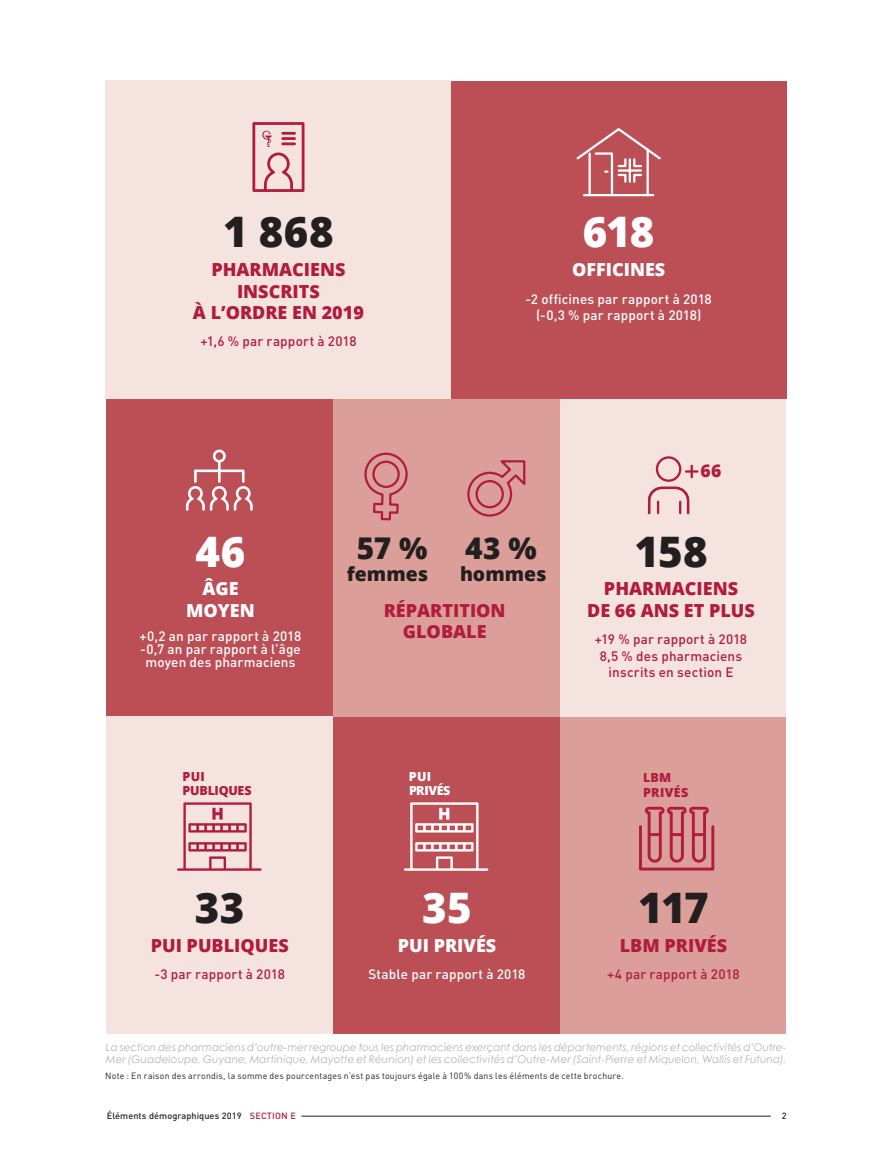
<style>
.page{position:relative;width:893px;height:1149px;background:#fff}
.page>*{position:absolute;margin:0;border:0;box-sizing:border-box;transform-origin:0 0}
.t1{font:800 42px "Open Sans";letter-spacing:.005em;color:#231f20}
.t2{font:800 42px "Open Sans";letter-spacing:-.005em;color:#fff}
.t3{font:800 29.85px "Open Sans";color:#231f20}
.t4{font:800 19.35px "Open Sans";color:#231f20}
.t5{font:800 18px/21.6px "Open Sans";color:#b11c3d;text-align:center}
.t6{font:800 18px/21.6px "Open Sans";color:#fff;text-align:center}
.t7{font:800 17.55px "Open Sans";color:#b11c3d}
.t8{font:500 13.5px/12.8px "DIN Pro";letter-spacing:.01em;color:#fff;text-align:center}
.t9{font:500 13.5px/16.2px "DIN Pro";letter-spacing:.015em;color:#b11c3d;text-align:center}
.t10{font:800 12.45px/14.2px "Open Sans";letter-spacing:-.02em;color:#b11c3d}
.t11{font:800 12.45px/14.2px "Open Sans";letter-spacing:.03em;color:#b11c3d}
.t12{font:800 12.45px/14.2px "Open Sans";letter-spacing:-.025em;color:#fff}
.t13{font:italic 10.5px/12.6px "Century Gothic";letter-spacing:.01em;color:#b2b3b7}
.t14{font:9px "DIN Pro";letter-spacing:.025em;color:#231f20}
.t15{font:500 9px "DIN Pro";letter-spacing:.005em;color:#231f20}
.s1{color:#b11c3d}
</style>
<div class="page">
<hr style="left:302px;top:1115px;width:468px;height:1px;background:#231f20">
<div style="left:559px;top:716px;width:227px;height:317px;background:#db9e99"></div>
<div style="left:106px;top:399px;width:227px;height:317px;background:#bc4e56"></div>
<div style="left:106px;top:81px;width:345px;height:318px;background:#f5e3e0"></div>
<div style="left:333px;top:716px;width:226px;height:317px;background:#bc4e56"></div>
<div style="left:559px;top:399px;width:227px;height:317px;background:#f5e3e0"></div>
<div style="left:106px;top:716px;width:227px;height:317px;background:#f5e3e0"></div>
<div style="left:333px;top:398px;width:226px;height:318px;background:#db9e99"></div>
<div style="left:451px;top:81px;width:335px;height:317px;background:#bc4e56"></div>
<svg style="left:213px;top:449px;width:13px;height:13px"></svg>
<svg style="left:186px;top:469px;width:67px;height:41px"></svg>
<hr style="left:218px;top:460px;width:3px;height:22px;background:#fff">
<svg style="left:364px;top:452px;width:44px;height:69px"></svg>
<svg style="left:467px;top:460px;width:59px;height:57px"></svg>
<svg style="left:648px;top:456px;width:50px;height:58px"></svg>
<svg style="left:576px;top:128px;width:85px;height:69px"></svg>
<svg style="left:252px;top:122px;width:52px;height:70px"></svg>
<svg style="left:639px;top:806px;width:75px;height:64px"></svg>
<svg style="left:404px;top:802px;width:84px;height:68px"></svg>
<svg style="left:177px;top:802px;width:85px;height:68px"></svg>
<h1 class="t1" style="left:223px;top:200px;width:112px">1 868</h1>
<h1 class="t2" style="left:583px;top:200px;width:73px">618</h1>
<h3 class="t5" style="left:211px;top:257px;width:136px">PHARMACIENS</h3>
<h3 class="t6" style="left:572px;top:257px;width:95px">OFFICINES</h3>
<h3 class="t5" style="left:193px;top:279px;width:172px">INSCRITS<br>À L’ORDRE EN 2019</h3>
<p class="t8" style="left:526px;top:290px;width:188px;line-height:16.2px">-2 officines par rapport à 2018 (-0,3 % par rapport à 2018)</p>
<p class="t9" style="left:200px;top:332px;width:158px">+1,6 % par rapport à 2018</p>
<h3 class="t7" style="left:701px;top:457px;width:22px">66</h3>
<h1 class="t2" style="left:195px;top:519px;width:52px">46</h1>
<h3 class="t6" style="left:186px;top:577px;width:70px">ÂGE<br>MOYEN</h3>
<p class="t8" style="left:140px;top:629px;width:163px">+0,2 an par rapport à 2018 -0,7 an par rapport à l’âge moyen des pharmaciens</p>
<h2 class="t3" style="left:357px;top:525px;width:72px">57 %</h2>
<h2 class="t3" style="left:465px;top:525px;width:73px">43 %</h2>
<h3 class="t4" style="left:347px;top:558px;width:83px">femmes</h3>
<h3 class="t4" style="left:460px;top:559px;width:88px">hommes</h3>
<h3 class="t5" style="left:384px;top:598px;width:123px">RÉPARTITION<br>GLOBALE</h3>
<h1 class="t1" style="left:634px;top:519px;width:75px">158</h1>
<h3 class="t5" style="left:587px;top:577px;width:169px">PHARMACIENS<br>DE 66 ANS ET PLUS</h3>
<p class="t9" style="left:595px;top:630px;width:154px">+19 % par rapport à 2018<br>8,5 % des pharmaciens inscrits en section E</p>
<p class="t12" style="left:409px;top:768px;width:43px">PUI<br>PRIVÉS</p>
<p class="t10" style="left:183px;top:768px;width:70px">PUI<br>PUBLIQUES</p>
<p class="t11" style="left:643px;top:769px;width:47px">LBM<br>PRIVÉS</p>
<h1 class="t1" style="left:195px;top:875px;width:51px">33</h1>
<h1 class="t2" style="left:422px;top:875px;width:51px">35</h1>
<h1 class="t1" style="left:638px;top:875px;width:72px">117</h1>
<h3 class="t5" style="left:151px;top:933px;width:140px">PUI PUBLIQUES</h3>
<h3 class="t6" style="left:398px;top:933px;width:100px">PUI PRIVÉS</h3>
<h3 class="t5" style="left:620px;top:932px;width:109px">LBM PRIVÉS</h3>
<p class="t9" style="left:154px;top:965px;width:132px">-3 par rapport à 2018</p>
<p class="t8" style="left:369px;top:966px;width:158px">Stable par rapport à 2018</p>
<p class="t9" style="left:607px;top:965px;width:134px">+4 par rapport à 2018</p>
<p class="t13" style="left:106px;top:1040px;width:682px">La section des pharmaciens d’outre-mer regroupe tous les pharmaciens exerçant dans les départements, régions et collectivités d’Outre-<br>Mer (Guadeloupe, Guyane, Martinique, Mayotte et Réunion) et les collectivités d’Outre-Mer (Saint-Pierre et Miquelon, Wallis et Futuna).</p>
<p class="t14" style="left:105px;top:1068px;width:520px">Note : En raison des arrondis, la somme des pourcentages n’est pas toujours égale à 100% dans les éléments de cette brochure.</p>
<p class="t15" style="left:107px;top:1109px;width:191px">Éléments démographiques 2019 <span class="s1">SECTION E</span></p>
<p class="t15" style="left:782px;top:1109px;width:6px">2</p>
</div>
